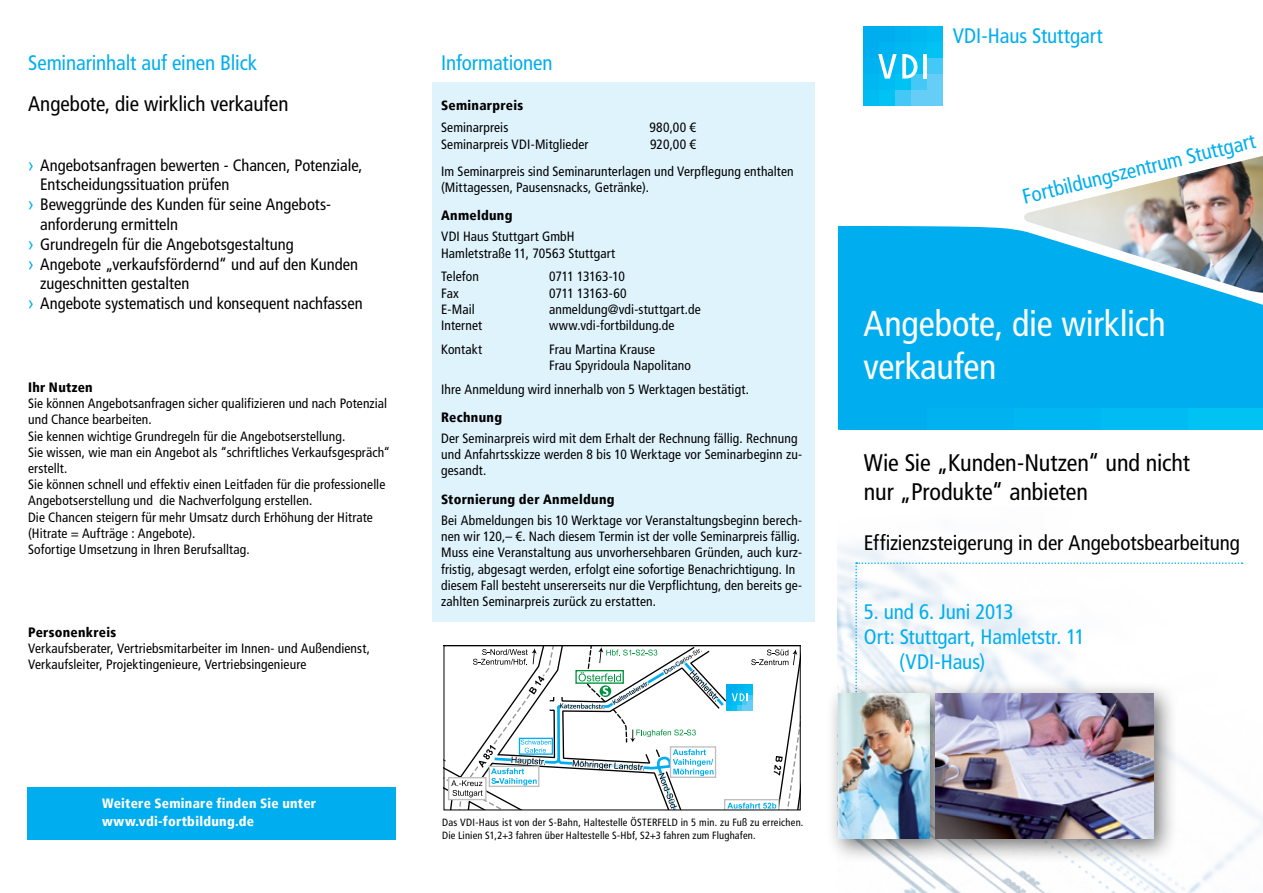
<style>
.page{position:relative;width:1263px;height:893px;background:#fff}
.page>*{position:absolute;margin:0;border:0;box-sizing:border-box;transform-origin:0 0}
.t1{font:condensed 36px/43.2px "Frutiger LT";letter-spacing:-.005em;color:#fff}
.t2{font:condensed 24px/28.8px "Frutiger LT";letter-spacing:-.005em;color:#000}
.t3{font:condensed 21px "Frutiger LT";letter-spacing:-.005em;color:#00aeef}
.t4{font:condensed 21px "Frutiger LT";letter-spacing:-.005em;color:#000}
.t5{font:condensed 16.5px "Frutiger LT";color:#000}
.t6{font:condensed 13.5px/16.2px "Frutiger LT";letter-spacing:.01em;color:#000}
.t7{font:900 condensed 13.5px "Frutiger LT";letter-spacing:.02em;color:#000}
.t8{font:900 condensed 13.5px/18px "Frutiger LT";letter-spacing:.02em;color:#fff}
.t9{font:condensed 13.5px "Frutiger LT";letter-spacing:-.02em;color:#000}
.t10{font:condensed 13.5px "Frutiger LT";letter-spacing:-.01em;color:#000}
.t11{font:condensed 10.5px/12.6px "Frutiger LT";letter-spacing:.015em;color:#000}
.s1{font-family:"Arial";font-stretch:normal;font-size:18px;color:#00aeef}
</style>
<div class="page">
<div style="left:28px;top:787px;width:368px;height:52px;background:#00aeef"></div>
<img style="left:838px;top:542px;width:425px;height:351px">
<div style="left:838px;top:226px;width:425px;height:204px;background:#00aeef"></div>
<div style="left:840px;top:408px;width:87px;height:22px;background:#00aeef"></div>
<div style="left:927px;top:408px;width:87px;height:22px;background:#00b2f0"></div>
<div style="left:1014px;top:408px;width:87px;height:22px;background:#00b7f1"></div>
<div style="left:1101px;top:408px;width:87px;height:22px;background:#00bcf2"></div>
<div style="left:1188px;top:408px;width:75px;height:22px;background:#00c2f3"></div>
<svg style="left:855px;top:562px;width:387px;height:256px"></svg>
<div style="left:863px;top:90px;width:16px;height:16px;background:#00bcf2"></div>
<div style="left:879px;top:90px;width:16px;height:16px;background:#00c2f3"></div>
<div style="left:895px;top:90px;width:16px;height:16px;background:#44c8f5"></div>
<div style="left:911px;top:90px;width:16px;height:16px;background:#66cef6"></div>
<div style="left:927px;top:90px;width:16px;height:16px;background:#66cef6"></div>
<div style="left:863px;top:74px;width:16px;height:16px;background:#00b7f1"></div>
<div style="left:879px;top:74px;width:16px;height:16px;background:#00bcf2"></div>
<div style="left:895px;top:74px;width:16px;height:16px;background:#00c2f3"></div>
<div style="left:911px;top:74px;width:16px;height:16px;background:#44c8f5"></div>
<div style="left:927px;top:74px;width:16px;height:16px;background:#66cef6"></div>
<div style="left:863px;top:58px;width:16px;height:16px;background:#00b2f0"></div>
<div style="left:911px;top:58px;width:16px;height:16px;background:#00c2f3"></div>
<div style="left:927px;top:58px;width:16px;height:16px;background:#44c8f5"></div>
<div style="left:863px;top:42px;width:16px;height:16px;background:#00aeef"></div>
<div style="left:879px;top:42px;width:16px;height:16px;background:#00b2f0"></div>
<div style="left:895px;top:42px;width:16px;height:16px;background:#00b7f1"></div>
<div style="left:911px;top:42px;width:16px;height:16px;background:#00bcf2"></div>
<div style="left:927px;top:42px;width:16px;height:16px;background:#00c2f3"></div>
<div style="left:863px;top:26px;width:16px;height:16px;background:#00aeef"></div>
<div style="left:879px;top:26px;width:16px;height:16px;background:#00aeef"></div>
<div style="left:895px;top:26px;width:16px;height:16px;background:#00b2f0"></div>
<div style="left:911px;top:26px;width:16px;height:16px;background:#00b7f1"></div>
<div style="left:927px;top:26px;width:16px;height:16px;background:#00bcf2"></div>
<svg style="left:878px;top:54px;width:39px;height:25px"></svg>
<hr style="left:923px;top:54px;width:4px;height:25px;background:#fff">
<img style="left:1024px;top:156px;width:239px;height:137px">
<div style="left:826px;top:681px;width:129px;height:183px;background:#000;opacity:.56"></div>
<img style="left:838px;top:693px;width:85px;height:146px">
<div style="left:923px;top:681px;width:255px;height:183px;background:#000;opacity:.56"></div>
<img style="left:936px;top:693px;width:217px;height:146px">
<div style="left:432px;top:82px;width:383px;height:540px;background:#dff3fd"></div>
<svg style="left:446px;top:647px;width:351px;height:161px"></svg>
<div style="left:444px;top:645px;width:357px;height:165px;border:1px solid #000"></div>
<h3 class="t3" style="left:28px;top:50px;width:231px">Seminarinhalt auf einen Blick</h3>
<h3 class="t4" style="left:28px;top:92px;width:262px">Angebote, die wirklich verkaufen</h3>
<p class="t5" style="left:28px;top:155px;width:336px"><span class="s1">›</span> Angebotsanfragen bewerten - Chancen, Potenziale,</p>
<p class="t5" style="left:40px;top:175px;width:191px">Entscheidungssituation prüfen</p>
<p class="t5" style="left:28px;top:195px;width:304px"><span class="s1">›</span> Beweggründe des Kunden für seine Angebots-</p>
<p class="t5" style="left:40px;top:215px;width:140px">anforderung ermitteln</p>
<p class="t5" style="left:28px;top:234px;width:267px"><span class="s1">›</span> Grundregeln für die Angebotsgestaltung</p>
<p class="t5" style="left:28px;top:254px;width:331px"><span class="s1">›</span> Angebote „verkaufsfördernd“ und auf den Kunden</p>
<p class="t5" style="left:40px;top:274px;width:151px">zugeschnitten gestalten</p>
<p class="t5" style="left:28px;top:294px;width:336px"><span class="s1">›</span> Angebote systematisch und konsequent nachfassen</p>
<p class="t7" style="left:28px;top:379px;width:66px">Ihr Nutzen</p>
<p class="t6" style="left:28px;top:395px;width:364px">Sie können Angebotsanfragen sicher qualifizieren und nach Potenzial und Chance bearbeiten.<br>Sie kennen wichtige Grundregeln für die Angebotserstellung.<br>Sie wissen, wie man ein Angebot als “schriftliches Verkaufsgespräch“ erstellt.<br>Sie können schnell und effektiv einen Leitfaden für die professionelle Angebotserstellung und die Nachverfolgung erstellen.<br>Die Chancen steigern für mehr Umsatz durch Erhöhung der Hitrate (Hitrate = Aufträge : Angebote).<br>Sofortige Umsetzung in Ihren Berufsalltag.</p>
<p class="t7" style="left:28px;top:624px;width:90px">Personenkreis</p>
<p class="t6" style="left:28px;top:640px;width:343px">Verkaufsberater, Vertriebsmitarbeiter im Innen- und Außendienst,<br>Verkaufsleiter, Projektingenieure, Vertriebsingenieure</p>
<p class="t8" style="left:102px;top:794px;width:215px">Weitere Seminare finden Sie unter www.vdi-fortbildung.de</p>
<h3 class="t3" style="left:441px;top:50px;width:113px">Informationen</h3>
<p class="t7" style="left:441px;top:97px;width:84px">Seminarpreis</p>
<p class="t6" style="left:441px;top:120px;width:69px">Seminarpreis</p>
<p class="t6" style="left:649px;top:120px;width:48px">980,00 €</p>
<p class="t6" style="left:441px;top:137px;width:149px">Seminarpreis VDI-Mitglieder</p>
<p class="t6" style="left:441px;top:132px;width:354px;line-height:26.4px;text-indent:209px">920,00 €<br>Im Seminarpreis sind Seminarunterlagen und Verpflegung enthalten</p>
<p class="t6" style="left:441px;top:179px;width:209px">(Mittagessen, Pausensnacks, Getränke).</p>
<p class="t7" style="left:441px;top:208px;width:73px">Anmeldung</p>
<p class="t6" style="left:441px;top:229px;width:176px">VDI Haus Stuttgart GmbH<br>Hamletstraße 11, 70563 Stuttgart</p>
<p class="t6" style="left:441px;top:269px;width:39px">Telefon</p>
<p class="t9" style="left:549px;top:269px;width:77px">0711 13163-10</p>
<p class="t6" style="left:441px;top:285px;width:19px">Fax</p>
<p class="t10" style="left:549px;top:285px;width:79px">0711 13163-60</p>
<p class="t6" style="left:441px;top:301px;width:35px">E-Mail</p>
<p class="t6" style="left:549px;top:301px;width:153px">anmeldung@vdi-stuttgart.de</p>
<p class="t6" style="left:441px;top:317px;width:43px">Internet</p>
<p class="t6" style="left:549px;top:317px;width:127px">www.vdi-fortbildung.de</p>
<p class="t6" style="left:441px;top:341px;width:43px">Kontakt</p>
<p class="t6" style="left:549px;top:341px;width:143px">Frau Martina Krause<br>Frau Spyridoula Napolitano</p>
<p class="t6" style="left:441px;top:381px;width:309px">Ihre Anmeldung wird innerhalb von 5 Werktagen bestätigt.</p>
<p class="t7" style="left:441px;top:409px;width:63px">Rechnung</p>
<p class="t6" style="left:441px;top:430px;width:363px">Der Seminarpreis wird mit dem Erhalt der Rechnung fällig. Rechnung und Anfahrtsskizze werden 8 bis 10 Werktage vor Seminarbeginn zu&shy;gesandt.</p>
<p class="t7" style="left:441px;top:491px;width:175px">Stornierung der Anmeldung</p>
<p class="t6" style="left:441px;top:512px;width:363px">Bei Abmeldungen bis 10 Werktage vor Veranstaltungsbeginn berech&shy;nen wir 120,– €. Nach diesem Termin ist der volle Seminarpreis fällig.<br>Muss eine Veranstaltung aus unvorhersehbaren Gründen, auch kurz&shy;fristig, abgesagt werden, erfolgt eine sofortige Benachrichtigung. In diesem Fall besteht unsererseits nur die Verpflichtung, den bereits ge&shy;zahlten Seminarpreis zurück zu erstatten.</p>
<p class="t11" style="left:442px;top:816px;width:363px">Das VDI-Haus ist von der S-Bahn, Haltestelle ÖSTERFELD in 5 min. zu Fuß zu erreichen.<br>Die Linien S1,2+3 fahren über Haltestelle S-Hbf, S2+3 fahren zum Flughafen.</p>
<h3 class="t3" style="left:953px;top:23px;width:151px">VDI-Haus Stuttgart</h3>
<h3 class="t3" style="left:1020px;top:186px;width:241px;rotate:-14deg">Fortbildungszentrum Stuttgart</h3>
<h1 class="t1" style="left:863px;top:302px;width:304px">Angebote, die wirklich verkaufen</h1>
<h2 class="t2" style="left:864px;top:448px;width:327px">Wie Sie „Kunden-Nutzen“ und nicht nur „Produkte“ anbieten</h2>
<h3 class="t4" style="left:864px;top:531px;width:378px">Effizienzsteigerung in der Angebotsbearbeitung</h3>
<h3 class="t3" style="left:864px;top:599px;width:151px">5. und 6. Juni 2013</h3>
<h3 class="t3" style="left:864px;top:624px;width:222px">Ort: Stuttgart, Hamletstr. 11</h3>
<h3 class="t3" style="left:899px;top:649px;width:88px">(VDI-Haus)</h3>
</div>
